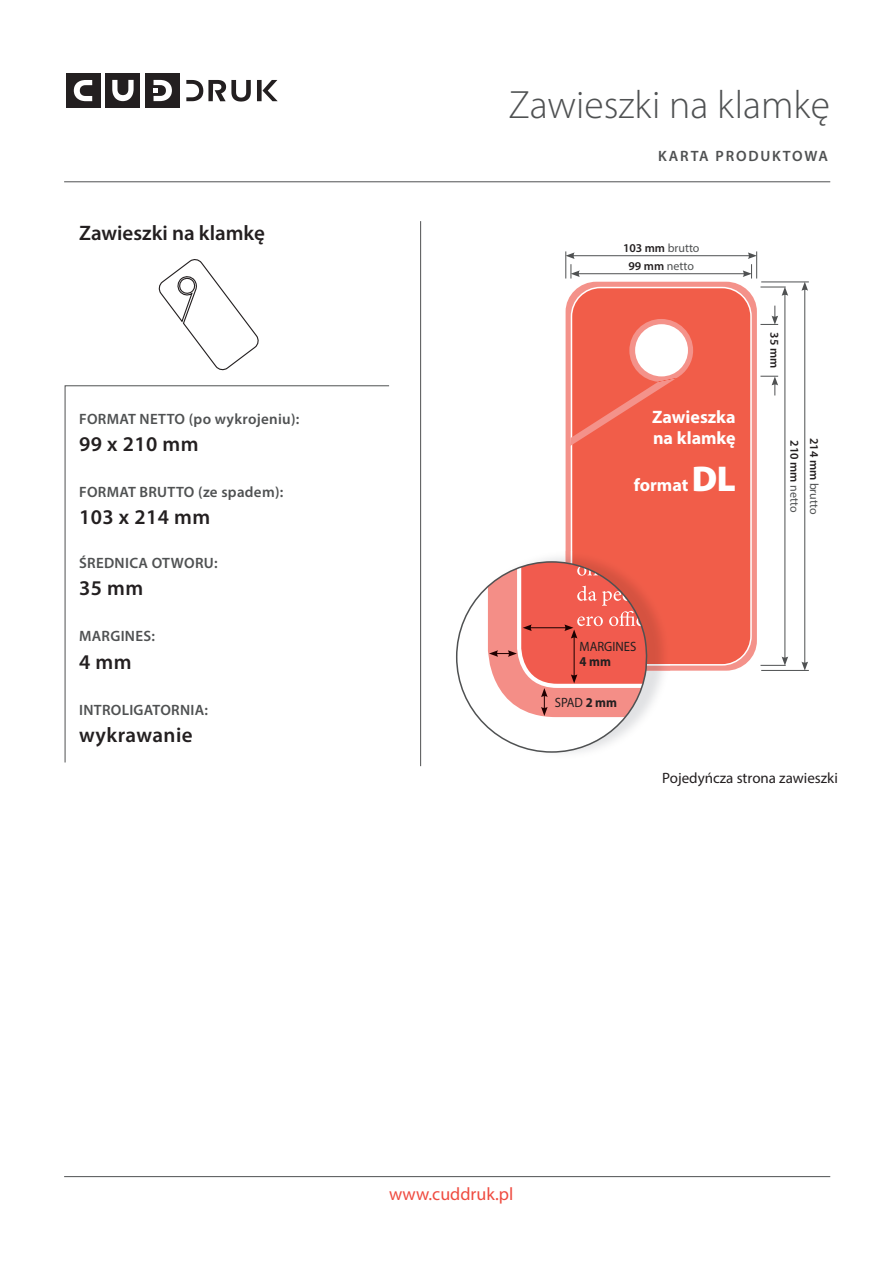
<style>
.page{position:relative;width:893px;height:1263px;background:#fff}
.page>*{position:absolute;margin:0;border:0;box-sizing:border-box;transform-origin:0 0}
.t1{font:300 39.6px "Myriad Pro";color:#4f5152}
.t2{font:600 21px "Myriad Pro";letter-spacing:.02em;color:#231f20}
.t3{font:600 21px "Myriad Pro";color:#231f20}
.t4{font:700 18px/21px "Myriad Pro";color:#fff}
.t5{font:18px "Myriad Pro";color:#ef4c41}
.t6{font:600 15px "Myriad Pro";letter-spacing:.02em;color:#4f5152}
.t7{font:15px "Myriad Pro";color:#231f20}
.t8{font:600 15px "Myriad Pro";letter-spacing:.12em;color:#4f5152}
.t9{font:13.5px "Myriad Pro";color:#231f20;scale:.94 1}
.t10{font:700 13.5px "Myriad Pro";color:#231f20;scale:.94 1}
.t11{font:12px "Myriad Pro";color:#4f5152}
.t12{font:600 12px "Myriad Pro";color:#231f20}
.s1{font-weight:600;color:#231f20}
.s2{font-weight:900;font-size:36px}
.s3{font-weight:400;color:#4f5152}
.s4{font-weight:700}
</style>
<div class="page">
<div style="left:566px;top:282px;width:191px;height:389px;background:#f4928a;border-radius:30px"></div>
<div style="left:571px;top:287px;width:181px;height:378px;background:#f15d49"></div>
<svg style="left:570px;top:319px;width:123px;height:127px;background:#f16553"></svg>
<div style="left:635px;top:324px;width:53px;height:52px;background:#fff;border-radius:50%"></div>
<svg style="left:65px;top:385px;width:325px;height:378px"></svg>
<hr style="left:64px;top:182px;width:766px;height:1px;background:#4f5152">
<hr style="left:64px;top:1176px;width:766px;height:1px;background:#4f5152">
<hr style="left:420px;top:221px;width:1px;height:545px;background:#4f5152">
<hr style="left:572px;top:255px;width:178px;height:1px;background:#4f5152">
<hr style="left:804px;top:288px;width:1px;height:376px;background:#4f5152">
<svg style="left:801px;top:283px;width:7px;height:8px"></svg>
<svg style="left:801px;top:662px;width:7px;height:8px"></svg>
<hr style="left:577px;top:273px;width:168px;height:1px;background:#4f5152">
<hr style="left:785px;top:293px;width:1px;height:366px;background:#4f5152">
<svg style="left:566px;top:251px;width:14px;height:27px"></svg>
<svg style="left:760px;top:287px;width:28px;height:9px"></svg>
<svg style="left:760px;top:656px;width:28px;height:10px"></svg>
<svg style="left:743px;top:251px;width:14px;height:27px"></svg>
<hr style="left:761px;top:670px;width:48px;height:1px;background:#4f5152">
<hr style="left:761px;top:282px;width:48px;height:1px;background:#4f5152">
<img style="left:545px;top:551px;width:118px;height:157px">
<img style="left:571px;top:551px;width:99px;height:114px">
<svg style="left:456px;top:560px;width:192px;height:193px"></svg>
<svg style="left:158px;top:259px;width:101px;height:112px"></svg>
<svg style="left:760px;top:306px;width:18px;height:19px"></svg>
<svg style="left:760px;top:376px;width:18px;height:19px"></svg>
<div style="left:145px;top:73px;width:35px;height:34px;background:#231f20"></div>
<div style="left:106px;top:73px;width:34px;height:34px;background:#231f20"></div>
<div style="left:66px;top:73px;width:34px;height:34px;background:#231f20"></div>
<svg style="left:74px;top:80px;width:18px;height:21px"></svg>
<svg style="left:112px;top:80px;width:22px;height:21px"></svg>
<svg style="left:186px;top:80px;width:92px;height:22px"></svg>
<svg style="left:154px;top:80px;width:18px;height:21px"></svg>
<h2 class="t3" style="left:79px;top:219px;width:187px">Zawieszki na klamkę</h2>
<p class="t6" style="left:79px;top:409px;width:222px">FORMAT NETTO (po wykrojeniu):</p>
<h2 class="t2" style="left:79px;top:431px;width:121px">99 x 210 mm</h2>
<p class="t6" style="left:79px;top:483px;width:206px">FORMAT BRUTTO (ze spadem):</p>
<h2 class="t2" style="left:79px;top:504px;width:133px">103 x 214 mm</h2>
<p class="t6" style="left:79px;top:553px;width:140px">ŚREDNICA OTWORU:</p>
<h2 class="t2" style="left:79px;top:575px;width:66px">35 mm</h2>
<p class="t6" style="left:79px;top:627px;width:77px">MARGINES:</p>
<h2 class="t2" style="left:79px;top:648px;width:54px">4 mm</h2>
<p class="t6" style="left:79px;top:700px;width:130px">INTROLIGATORNIA:</p>
<h2 class="t2" style="left:79px;top:722px;width:115px">wykrawanie</h2>
<h1 class="t1" style="left:509px;top:81px;width:323px">Zawieszki na klamkę</h1>
<p class="t8" style="left:658px;top:146px;width:171px">KARTA PRODUKTOWA</p>
<p class="t11" style="left:623px;top:241px;width:78px"><span class="s1">103 mm</span> brutto</p>
<p class="t11" style="left:629px;top:259px;width:67px"><span class="s1">99 mm</span> netto</p>
<p class="t4" style="left:652px;top:406px;width:85px">Zawieszka na klamkę</p>
<p class="t4" style="left:634px;top:473px;width:103px">format <span class="s2">DL</span></p>
<p class="t12" style="left:782px;top:332px;width:37px;rotate:90deg">35 mm</p>
<p class="t12" style="left:802px;top:440px;width:73px;rotate:90deg">210 mm <span class="s3">netto</span></p>
<p class="t11" style="left:822px;top:438px;width:78px;rotate:90deg"><span class="s1">214 mm</span> brutto</p>
<p class="t9" style="left:580px;top:638px;width:62px">MARGINES</p>
<p class="t10" style="left:580px;top:653px;width:35px">4 mm</p>
<p class="t9" style="left:555px;top:694px;width:68px">SPAD <span class="s4">2 mm</span></p>
<p class="t7" style="left:662px;top:769px;width:177px">Pojedyńcza strona zawieszki</p>
<p class="t5" style="left:389px;top:1183px;width:126px">www.cuddruk.pl</p>
</div>
